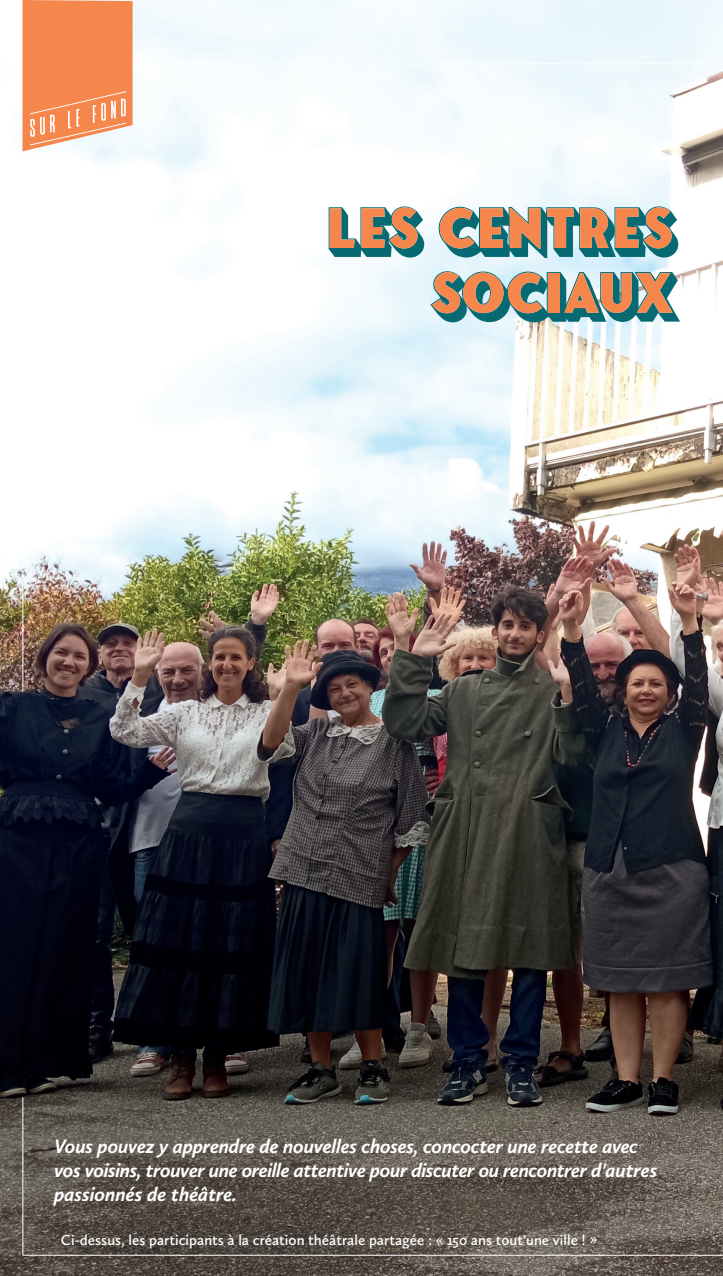
<style>
.page{position:relative;width:723px;height:1276px;background:#fff}
.page>*{position:absolute;margin:0;border:0;box-sizing:border-box;transform-origin:0 0}
.t1{font:54px/64.8px "Fonseca Grande Extrude";color:#076a73;text-align:right}
.t2{font:italic 700 20.25px/24.3px "Calluna Sans";letter-spacing:-.01em;color:#fff}
.t3{font:600 15px "Calluna Sans";color:#fff}
</style>
<div class="page">
<img style="left:0;top:0;width:723px;height:1276px">
<hr style="left:94px;top:63px;width:629px;height:1px;background:#fff">
<hr style="left:23px;top:129px;width:1px;height:562px;background:#fff">
<svg style="left:17px;top:0;width:116px;height:151px"></svg>
<hr style="left:23px;top:1097px;width:1px;height:158px;background:#fff">
<hr style="left:23px;top:1254px;width:700px;height:1px;background:#fff">
<p class="t1" style="left:326px;top:200px;width:349px">LES CENTRES<br>SOCIAUX</p>
<p class="t2" style="left:54px;top:1133px;width:605px">Vous pouvez y apprendre de nouvelles choses, concocter une recette avec vos voisins, trouver une oreille attentive pour discuter ou rencontrer d'autres passionnés de théâtre.</p>
<p class="t3" style="left:61px;top:1230px;width:538px">Ci-dessus, les participants à la création théâtrale partagée : « 150 ans tout'une ville ! »</p>
</div>
